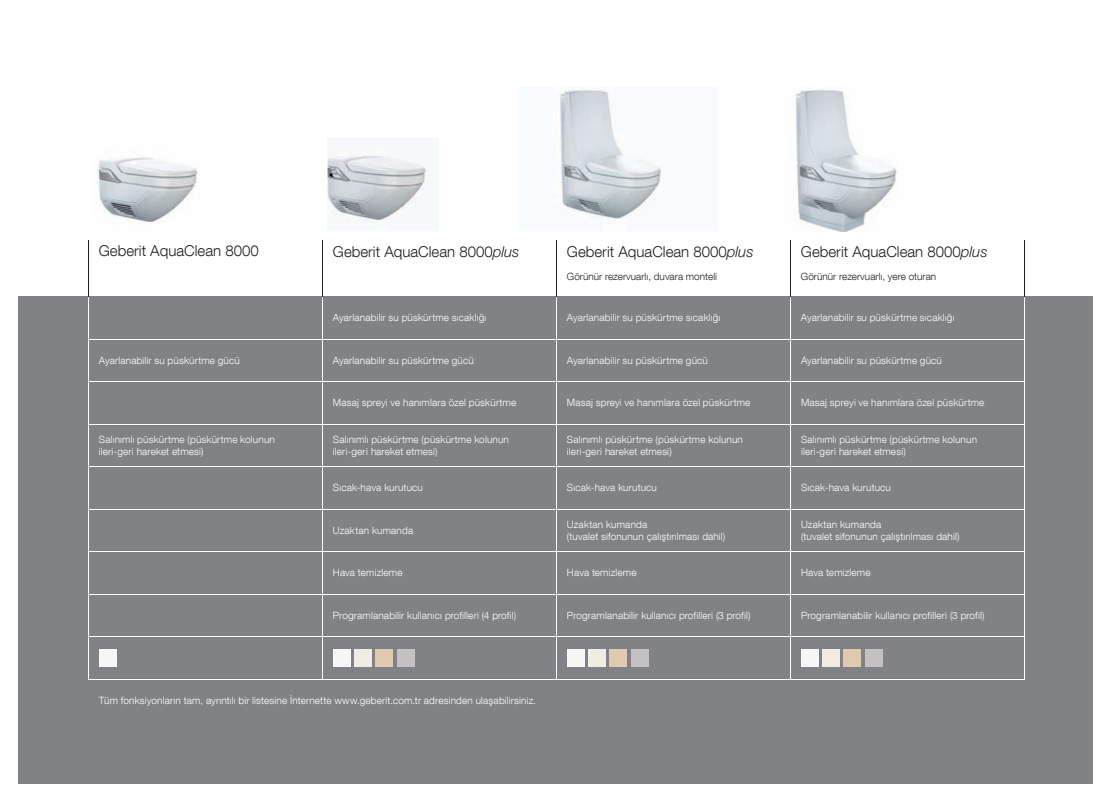
<style>
.page{position:relative;width:1112px;height:803px;background:#fff}
.page>*{position:absolute;margin:0;border:0;box-sizing:border-box;transform-origin:0 0}
.t1{font:300 15px "Helvetica Neue LT Com";color:#231f20}
.t2{font:300 10px/12.5px "Helvetica Neue LT Com";letter-spacing:.015em;color:#fff}
.t3{font:300 10px "Helvetica Neue LT Com";color:#231f20}
.s1{font-family:"Helvetica Neue";font-style:italic}
</style>
<div class="page">
<div style="left:19px;top:297px;width:1073px;height:487px;background:#808285"></div>
<img style="left:553px;top:87px;width:109px;height:132px">
<img style="left:795px;top:89px;width:102px;height:142px">
<hr style="left:88px;top:296px;width:1px;height:43px;background:#fff">
<hr style="left:322px;top:296px;width:1px;height:43px;background:#fff">
<hr style="left:556px;top:296px;width:1px;height:43px;background:#fff">
<hr style="left:789px;top:296px;width:1px;height:43px;background:#fff">
<hr style="left:1023px;top:296px;width:1px;height:43px;background:#fff">
<hr style="left:88px;top:339px;width:234px;height:1px;background:#fff">
<hr style="left:88px;top:339px;width:1px;height:42px;background:#fff">
<hr style="left:322px;top:339px;width:234px;height:1px;background:#fff">
<hr style="left:322px;top:339px;width:1px;height:42px;background:#fff">
<hr style="left:556px;top:339px;width:234px;height:1px;background:#fff">
<hr style="left:556px;top:339px;width:1px;height:42px;background:#fff">
<hr style="left:790px;top:339px;width:234px;height:1px;background:#fff">
<hr style="left:789px;top:339px;width:1px;height:42px;background:#fff">
<hr style="left:1023px;top:339px;width:1px;height:42px;background:#fff">
<hr style="left:88px;top:381px;width:234px;height:1px;background:#fff">
<hr style="left:88px;top:382px;width:1px;height:42px;background:#fff">
<hr style="left:322px;top:381px;width:234px;height:1px;background:#fff">
<hr style="left:322px;top:382px;width:1px;height:42px;background:#fff">
<hr style="left:556px;top:381px;width:234px;height:1px;background:#fff">
<hr style="left:556px;top:382px;width:1px;height:42px;background:#fff">
<hr style="left:790px;top:381px;width:234px;height:1px;background:#fff">
<hr style="left:789px;top:382px;width:1px;height:42px;background:#fff">
<hr style="left:1023px;top:382px;width:1px;height:42px;background:#fff">
<hr style="left:88px;top:424px;width:234px;height:1px;background:#fff">
<hr style="left:88px;top:424px;width:1px;height:42px;background:#fff">
<hr style="left:322px;top:424px;width:234px;height:1px;background:#fff">
<hr style="left:322px;top:424px;width:1px;height:42px;background:#fff">
<hr style="left:556px;top:424px;width:234px;height:1px;background:#fff">
<hr style="left:556px;top:424px;width:1px;height:42px;background:#fff">
<hr style="left:790px;top:424px;width:234px;height:1px;background:#fff">
<hr style="left:789px;top:424px;width:1px;height:42px;background:#fff">
<hr style="left:1023px;top:424px;width:1px;height:42px;background:#fff">
<hr style="left:88px;top:466px;width:234px;height:1px;background:#fff">
<hr style="left:88px;top:467px;width:1px;height:42px;background:#fff">
<hr style="left:322px;top:466px;width:234px;height:1px;background:#fff">
<hr style="left:322px;top:467px;width:1px;height:42px;background:#fff">
<hr style="left:556px;top:466px;width:234px;height:1px;background:#fff">
<hr style="left:556px;top:467px;width:1px;height:42px;background:#fff">
<hr style="left:790px;top:466px;width:234px;height:1px;background:#fff">
<hr style="left:789px;top:467px;width:1px;height:42px;background:#fff">
<hr style="left:1023px;top:467px;width:1px;height:42px;background:#fff">
<hr style="left:88px;top:509px;width:234px;height:1px;background:#fff">
<hr style="left:88px;top:509px;width:1px;height:42px;background:#fff">
<hr style="left:322px;top:509px;width:234px;height:1px;background:#fff">
<hr style="left:322px;top:509px;width:1px;height:42px;background:#fff">
<hr style="left:556px;top:509px;width:234px;height:1px;background:#fff">
<hr style="left:556px;top:509px;width:1px;height:42px;background:#fff">
<hr style="left:790px;top:509px;width:234px;height:1px;background:#fff">
<hr style="left:789px;top:509px;width:1px;height:42px;background:#fff">
<hr style="left:1023px;top:509px;width:1px;height:42px;background:#fff">
<hr style="left:88px;top:551px;width:234px;height:1px;background:#fff">
<hr style="left:88px;top:552px;width:1px;height:42px;background:#fff">
<hr style="left:322px;top:551px;width:234px;height:1px;background:#fff">
<hr style="left:322px;top:552px;width:1px;height:42px;background:#fff">
<hr style="left:556px;top:551px;width:234px;height:1px;background:#fff">
<hr style="left:556px;top:552px;width:1px;height:42px;background:#fff">
<hr style="left:790px;top:551px;width:234px;height:1px;background:#fff">
<hr style="left:789px;top:552px;width:1px;height:42px;background:#fff">
<hr style="left:1023px;top:552px;width:1px;height:42px;background:#fff">
<hr style="left:88px;top:594px;width:234px;height:1px;background:#fff">
<hr style="left:88px;top:594px;width:1px;height:42px;background:#fff">
<hr style="left:322px;top:594px;width:234px;height:1px;background:#fff">
<hr style="left:322px;top:594px;width:1px;height:42px;background:#fff">
<hr style="left:556px;top:594px;width:234px;height:1px;background:#fff">
<hr style="left:556px;top:594px;width:1px;height:42px;background:#fff">
<hr style="left:790px;top:594px;width:234px;height:1px;background:#fff">
<hr style="left:789px;top:594px;width:1px;height:42px;background:#fff">
<hr style="left:1023px;top:594px;width:1px;height:42px;background:#fff">
<hr style="left:88px;top:636px;width:234px;height:1px;background:#fff">
<hr style="left:88px;top:637px;width:1px;height:42px;background:#fff">
<hr style="left:322px;top:636px;width:234px;height:1px;background:#fff">
<hr style="left:322px;top:637px;width:1px;height:42px;background:#fff">
<hr style="left:556px;top:636px;width:234px;height:1px;background:#fff">
<hr style="left:556px;top:637px;width:1px;height:42px;background:#fff">
<hr style="left:790px;top:636px;width:234px;height:1px;background:#fff">
<hr style="left:789px;top:637px;width:1px;height:42px;background:#fff">
<hr style="left:1023px;top:637px;width:1px;height:42px;background:#fff">
<hr style="left:88px;top:679px;width:234px;height:1px;background:#fff">
<hr style="left:322px;top:679px;width:234px;height:1px;background:#fff">
<hr style="left:556px;top:679px;width:234px;height:1px;background:#fff">
<hr style="left:790px;top:679px;width:234px;height:1px;background:#fff">
<hr style="left:88px;top:240px;width:1px;height:56px;background:#231f20">
<hr style="left:322px;top:240px;width:1px;height:56px;background:#231f20">
<hr style="left:556px;top:240px;width:1px;height:56px;background:#231f20">
<hr style="left:790px;top:240px;width:1px;height:56px;background:#231f20">
<hr style="left:1023px;top:240px;width:1px;height:56px;background:#231f20">
<img style="left:97px;top:157px;width:101px;height:66px">
<img style="left:327px;top:151px;width:103px;height:72px">
<div style="left:99px;top:649px;width:18px;height:18px;background:#f7f7f8"></div>
<div style="left:333px;top:649px;width:17px;height:18px;background:#f7f7f8"></div>
<div style="left:354px;top:649px;width:18px;height:18px;background:#f1ece4"></div>
<div style="left:375px;top:649px;width:18px;height:18px;background:#dfcab0"></div>
<div style="left:396px;top:649px;width:18px;height:18px;background:#c3c1c1"></div>
<div style="left:567px;top:649px;width:17px;height:18px;background:#f7f7f8"></div>
<div style="left:588px;top:649px;width:17px;height:18px;background:#f1ece4"></div>
<div style="left:609px;top:649px;width:18px;height:18px;background:#dfcab0"></div>
<div style="left:630px;top:649px;width:18px;height:18px;background:#c3c1c1"></div>
<div style="left:800px;top:649px;width:18px;height:18px;background:#f7f7f8"></div>
<div style="left:822px;top:649px;width:17px;height:18px;background:#f1ece4"></div>
<div style="left:843px;top:649px;width:18px;height:18px;background:#dfcab0"></div>
<div style="left:864px;top:649px;width:18px;height:18px;background:#c3c1c1"></div>
<h1 class="t1" style="left:99px;top:241px;width:161px">Geberit AquaClean 8000</h1>
<h1 class="t1" style="left:333px;top:242px;width:188px">Geberit AquaClean 8000<span class="s1">plus</span></h1>
<h1 class="t1" style="left:567px;top:242px;width:188px">Geberit AquaClean 8000<span class="s1">plus</span></h1>
<p class="t3" style="left:567px;top:270px;width:152px">Görünür rezervuarlı, duvara monteli</p>
<h1 class="t1" style="left:800px;top:242px;width:188px">Geberit AquaClean 8000<span class="s1">plus</span></h1>
<p class="t3" style="left:800px;top:270px;width:137px">Görünür rezervuarlı, yere oturan</p>
<p class="t2" style="left:333px;top:311px;width:155px">Ayarlanabilir su püskürtme sıcaklığı</p>
<p class="t2" style="left:567px;top:311px;width:155px">Ayarlanabilir su püskürtme sıcaklığı</p>
<p class="t2" style="left:800px;top:311px;width:155px">Ayarlanabilir su püskürtme sıcaklığı</p>
<p class="t2" style="left:99px;top:354px;width:142px">Ayarlanabilir su püskürtme gücü</p>
<p class="t2" style="left:333px;top:354px;width:142px">Ayarlanabilir su püskürtme gücü</p>
<p class="t2" style="left:567px;top:354px;width:142px">Ayarlanabilir su püskürtme gücü</p>
<p class="t2" style="left:800px;top:354px;width:142px">Ayarlanabilir su püskürtme gücü</p>
<p class="t2" style="left:333px;top:396px;width:185px">Masaj spreyi ve hanımlara özel püskürtme</p>
<p class="t2" style="left:567px;top:396px;width:185px">Masaj spreyi ve hanımlara özel püskürtme</p>
<p class="t2" style="left:800px;top:396px;width:185px">Masaj spreyi ve hanımlara özel püskürtme</p>
<p class="t2" style="left:99px;top:433px;width:177px">Salınımlı püskürtme (püskürtme kolunun ileri-geri hareket etmesi)</p>
<p class="t2" style="left:333px;top:433px;width:177px">Salınımlı püskürtme (püskürtme kolunun ileri-geri hareket etmesi)</p>
<p class="t2" style="left:567px;top:433px;width:177px">Salınımlı püskürtme (püskürtme kolunun ileri-geri hareket etmesi)</p>
<p class="t2" style="left:800px;top:433px;width:177px">Salınımlı püskürtme (püskürtme kolunun ileri-geri hareket etmesi)</p>
<p class="t2" style="left:333px;top:481px;width:91px">Sıcak-hava kurutucu</p>
<p class="t2" style="left:567px;top:481px;width:91px">Sıcak-hava kurutucu</p>
<p class="t2" style="left:800px;top:481px;width:91px">Sıcak-hava kurutucu</p>
<p class="t2" style="left:333px;top:524px;width:82px">Uzaktan kumanda</p>
<p class="t2" style="left:567px;top:518px;width:160px">Uzaktan kumanda<br>(tuvalet sifonunun çalıştırılması dahil)</p>
<p class="t2" style="left:800px;top:518px;width:160px">Uzaktan kumanda<br>(tuvalet sifonunun çalıştırılması dahil)</p>
<p class="t2" style="left:333px;top:566px;width:71px">Hava temizleme</p>
<p class="t2" style="left:567px;top:566px;width:71px">Hava temizleme</p>
<p class="t2" style="left:800px;top:566px;width:71px">Hava temizleme</p>
<p class="t2" style="left:333px;top:609px;width:185px">Programlanabilir kullanıcı profilleri (4 profil)</p>
<p class="t2" style="left:567px;top:609px;width:185px">Programlanabilir kullanıcı profilleri (3 profil)</p>
<p class="t2" style="left:800px;top:609px;width:185px">Programlanabilir kullanıcı profilleri (3 profil)</p>
<p class="t2" style="left:99px;top:694px;width:438px">Tüm fonksiyonların tam, ayrıntılı bir listesine İnternette www.geberit.com.tr adresinden ulaşabilirsiniz.</p>
</div>
